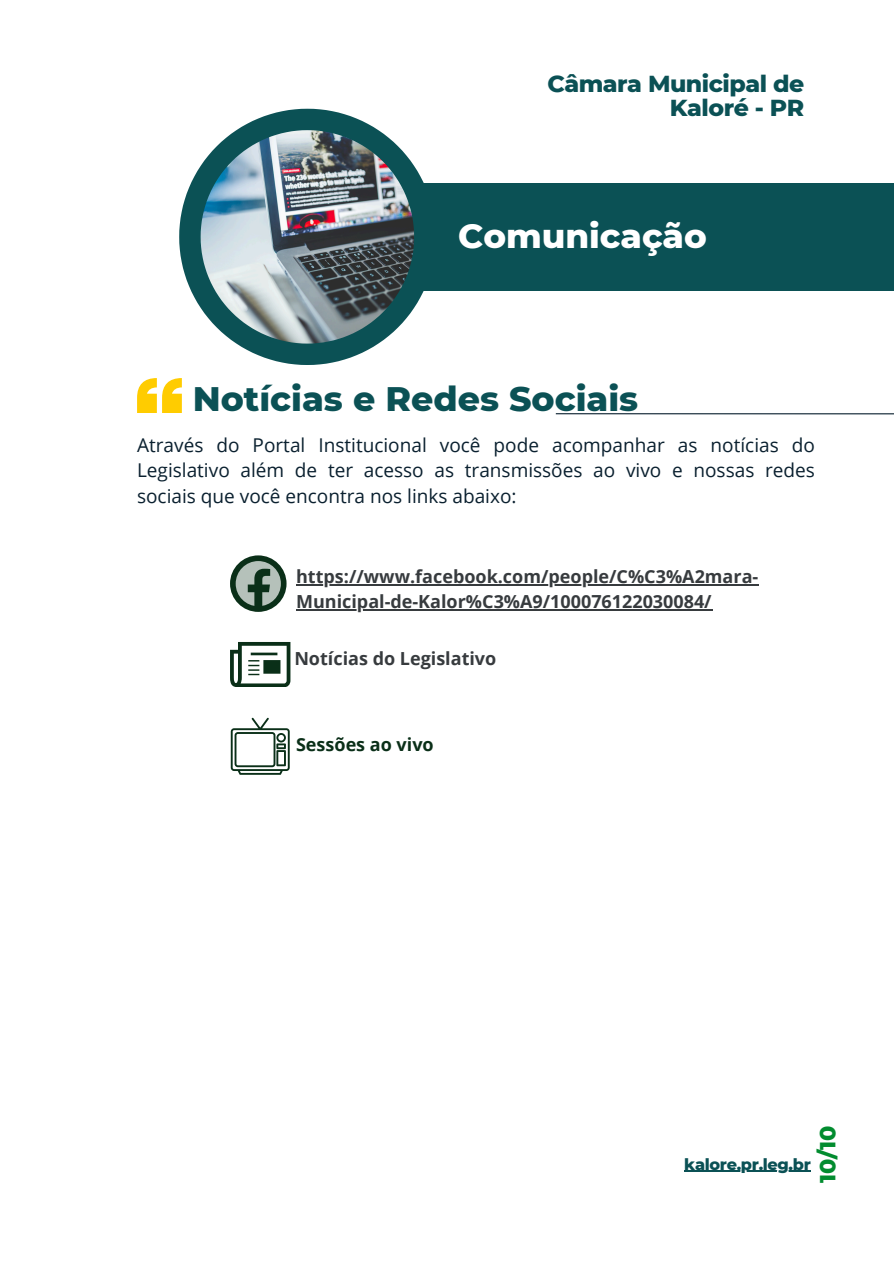
<style>
.page{position:relative;width:894px;height:1264px;background:#fff}
.page>*{position:absolute;margin:0;border:0;box-sizing:border-box;transform-origin:0 0}
.t1{font:800 34.65px "Montserrat";color:#0b5155}
.t2{font:800 34.2px "Montserrat";color:#fff}
.t3{font:800 23.55px/24.8px "Montserrat";letter-spacing:-.02em;color:#0b5155;text-align:right}
.t4{font:800 22.35px "Montserrat";color:#028c2f}
.t5{font:19.05px/25.8px "Open Sans";color:#0a202f;text-align:justify}
.t6{font:700 18px "Open Sans";color:#373b3e}
.t7{font:700 18px "Open Sans";color:#0a2f18}
.t8{font:800 16.05px "Montserrat";letter-spacing:-.02em;color:#0b5155}
</style>
<div class="page">
<div style="left:396px;top:183px;width:497px;height:107px;background:#0b5155"></div>
<svg style="left:179px;top:109px;width:256px;height:256px"></svg>
<img style="left:200px;top:130px;width:214px;height:213px">
<svg style="left:137px;top:378px;width:45px;height:35px"></svg>
<hr style="left:555px;top:413px;width:338px;height:1px;background:#0a202f">
<svg style="left:230px;top:555px;width:56px;height:56px"></svg>
<svg style="left:230px;top:642px;width:60px;height:45px"></svg>
<svg style="left:231px;top:717px;width:58px;height:57px"></svg>
<hr style="left:296px;top:584px;width:462px;height:1px;background:#373b3e">
<hr style="left:296px;top:609px;width:416px;height:1px;background:#373b3e">
<hr style="left:684px;top:1170px;width:126px;height:1px;background:#0b5155">
<h3 class="t3" style="left:547px;top:71px;width:258px">Câmara Municipal de<br>Kaloré - PR</h3>
<h1 class="t2" style="left:458px;top:215px;width:250px">Comunicação</h1>
<p class="t1" style="left:193px;top:377px;width:447px">Notícias e Redes Sociais</p>
<p class="t5" style="left:137px;top:431px;width:679px">Através do Portal Institucional você pode acompanhar as notícias do Legislativo além de ter acesso as transmissões ao vivo e nossas redes sociais que você encontra nos links abaixo:</p>
<h4 class="t6" style="left:296px;top:564px;width:463px">https://www.facebook.com/people/C%C3%A2mara-</h4>
<p class="t6" style="left:296px;top:589px;width:417px">Municipal-de-Kalor%C3%A9/100076122030084/</p>
<h3 class="t6" style="left:294px;top:646px;width:203px">Notícias do Legislativo</h3>
<p class="t7" style="left:296px;top:731px;width:139px">Sessões ao vivo</p>
<h1 class="t4" style="left:813px;top:1183px;width:59px;rotate:-90deg">10/10</h1>
<p class="t8" style="left:684px;top:1154px;width:128px">kalore.pr.leg.br</p>
</div>
